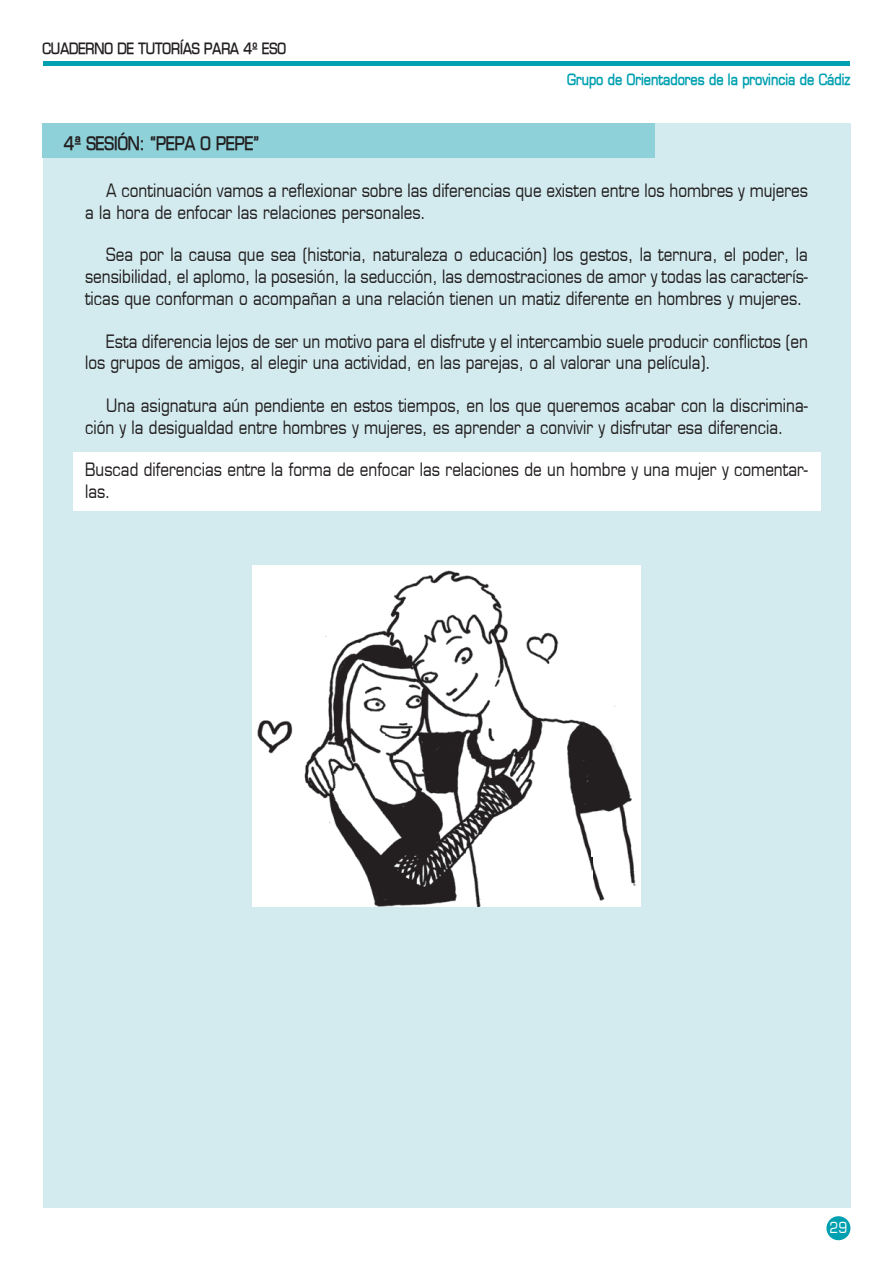
<style>
.page{position:relative;width:893px;height:1263px;background:#fff}
.page>*{position:absolute;margin:0;border:0;box-sizing:border-box;transform-origin:0 0}
.t1{font:18px/21.6px "Eurasia Normal";color:#231f20}
.t2{font:700 18px "Eurasia";color:#231f20}
.t3{font:700 15px "Eurasia";color:#00a0b0}
.t4{font:700 15px "Eurasia";color:#231f20}
.t5{font:15px "Eurasia Normal";color:#fff}
</style>
<div class="page">
<div style="left:43px;top:123px;width:807px;height:1085px;background:#d3ebef"></div>
<div style="left:826px;top:1216px;width:24px;height:24px;background:#00a0b0;border-radius:50%"></div>
<hr style="left:43px;top:61px;width:807px;height:4px;background:#00a0b0">
<div style="left:43px;top:123px;width:612px;height:34px;background:#8ed1d9"></div>
<div style="left:74px;top:452px;width:747px;height:58px;background:#fff"></div>
<img style="left:252px;top:566px;width:389px;height:340px">
<img style="left:252px;top:857px;width:341px;height:49px">
<p class="t4" style="left:43px;top:38px;width:245px">CUADERNO DE TUTORÍAS PARA 4º ESO</p>
<p class="t3" style="left:567px;top:69px;width:285px">Grupo de Orientadores de la provincia de Cádiz</p>
<p class="t2" style="left:64px;top:131px;width:197px">4ª SESIÓN: “PEPA O PEPE”</p>
<p class="t1" style="left:85px;top:179px;width:724px;text-indent:21px">A continuación vamos a reflexionar sobre las diferencias que existen entre los hombres y mujeres a la hora de enfocar las relaciones personales.</p>
<p class="t1" style="left:85px;top:244px;width:724px;text-align:justify;text-indent:21px">Sea por la causa que sea (historia, naturaleza o educación) los gestos, la ternura, el poder, la sensibilidad, el aplomo, la posesión, la seducción, las demostraciones de amor y todas las caracterís&shy;ticas que conforman o acompañan a una relación tienen un matiz diferente en hombres y mujeres.</p>
<p class="t1" style="left:85px;top:330px;width:724px;text-indent:21px">Esta diferencia lejos de ser un motivo para el disfrute y el intercambio suele producir conflictos (en los grupos de amigos, al elegir una actividad, en las parejas, o al valorar una película).</p>
<p class="t1" style="left:85px;top:394px;width:724px;text-indent:21px">Una asignatura aún pendiente en estos tiempos, en los que queremos acabar con la discrimina&shy;ción y la desigualdad entre hombres y mujeres, es aprender a convivir y disfrutar esa diferencia.</p>
<p class="t1" style="left:85px;top:459px;width:724px">Buscad diferencias entre la forma de enfocar las relaciones de un hombre y una mujer y comentar&shy;las.</p>
<p class="t5" style="left:829px;top:1217px;width:19px">29</p>
</div>
